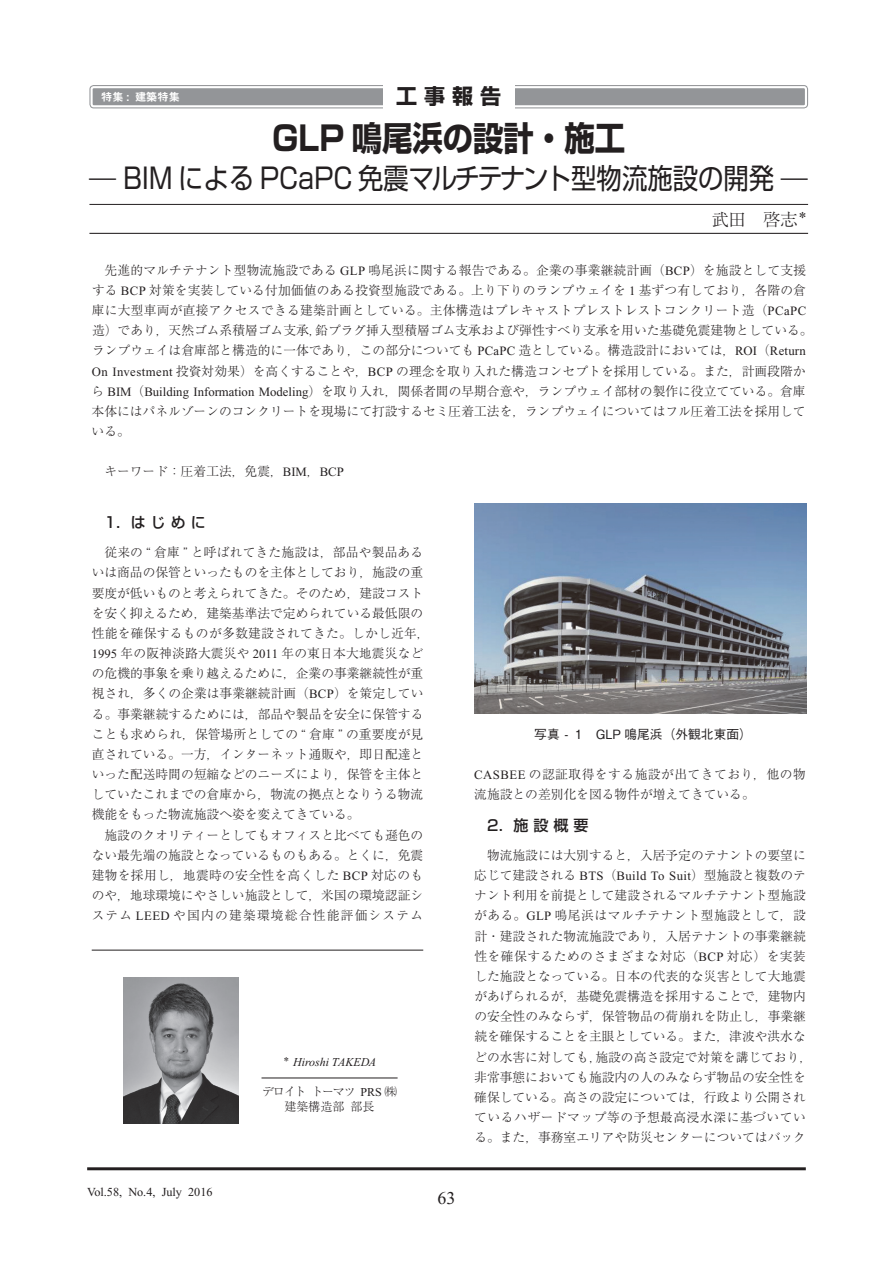
<style>
.page{position:relative;width:893px;height:1263px;background:#fff}
.page>*{position:absolute;margin:0;border:0;box-sizing:border-box;transform-origin:0 0}
.t1{font:700 33.75px "Shin Go Pro";color:#231f20;scale:.9 1}
.t2{font:28.5px "Shin Go Pro";color:#231f20;scale:.89 1}
.t3{font:700 21px "Shin Go Pro";color:#231f20}
.t4{font:18px "Times New Roman";color:#231f20}
.t5{font:300 17.25px "Ryumin Pr 6";color:#231f20}
.t6{font:500 15px "Shin Go Pro";letter-spacing:.335em;color:#231f20}
.t7{font:300 12.75px/20.1px "Ryumin Pr 6";color:#231f20}
.t8{font:500 12.75px "Gothic BBB Pro";color:#231f20}
.t9{font:12.15px "Times New Roman";color:#231f20}
.t10{font:300 12px/15px "Ryumin Pr 6";color:#231f20;text-align:center}
.t11{font:italic 12px "Times New Roman";color:#231f20}
.t12{font:11.25px "Midashi Go Pro MB31";color:#fff}
.s1{font-weight:300;font-stretch:expanded;font-size:30px}
.s2{font-family:"Times New Roman";font-weight:400}
</style>
<div class="page">
<hr style="left:87px;top:1167px;width:719px;height:3px;background:#231f20">
<svg style="left:89px;top:85px;width:719px;height:23px"></svg>
<div style="left:92px;top:87px;width:714px;height:19px;background:#939598;border-radius:2px"></div>
<div style="left:91px;top:86px;width:716px;height:21px;border:2px solid #fff;border-radius:2px"></div>
<div style="left:383px;top:84px;width:132px;height:25px;background:#fff"></div>
<hr style="left:89px;top:204px;width:719px;height:1px;background:#231f20">
<hr style="left:89px;top:233px;width:719px;height:1px;background:#231f20">
<hr style="left:261px;top:1078px;width:137px;height:1px;background:#231f20">
<hr style="left:92px;top:950px;width:331px;height:1px;background:#231f20">
<img style="left:123px;top:978px;width:115px;height:146px">
<img style="left:474px;top:503px;width:332px;height:210px">
<p class="t12" style="left:101px;top:88px;width:80px">特集 : 建築特集</p>
<h3 class="t3" style="left:396px;top:79px;width:106px">工 事 報 告</h3>
<h1 class="t1" style="left:272px;top:111px;width:394px">GLP 鳴尾浜の設計・施工</h1>
<h2 class="t2" style="left:89px;top:154px;width:809px"><span class="s1">—</span> BIM による PCaPC 免震マルチテナント型物流施設の開発 <span class="s1">—</span></h2>
<h3 class="t5" style="left:711px;top:206px;width:98px">武田 啓志<sup>＊</sup></h3>
<p class="t7" style="left:92px;top:259px;width:722px;text-indent:13px">先進的マルチテナント型物流施設である <span class="s2">GLP</span> 鳴尾浜に関する報告である。企業の事業継続計画（<span class="s2">BCP</span>）を施設として支援する <span class="s2">BCP</span> 対策を実装している付加価値のある投資型施設である。上り下りのランプウェイを <span class="s2">1</span> 基ずつ有しており，各階の倉庫に大型車両が直接アクセスできる建築計画としている。主体構造はプレキャストプレストレストコンクリート造（<span class="s2">PCaPC</span>造）であり，天然ゴム系積層ゴム支承，鉛プラグ挿入型積層ゴム支承および弾性すべり支承を用いた基礎免震建物としている。ランプウェイは倉庫部と構造的に一体であり，この部分についても <span class="s2">PCaPC</span> 造としている。構造設計においては，<span class="s2">ROI</span>（<span class="s2">Return On Investment</span> 投資対効果）を高くすることや，<span class="s2">BCP</span> の理念を取り入れた構造コンセプトを採用している。また，計画段階から <span class="s2">BIM</span>（<span class="s2">Building Information Modeling</span>）を取り入れ，関係者間の早期合意や，ランプウェイ部材の製作に役立てている。倉庫本体にはパネルゾーンのコンクリートを現場にて打設するセミ圧着工法を，ランプウェイについてはフル圧着工法を採用している。</p>
<p class="t7" style="left:104px;top:461px;width:241px">キーワード：圧着工法，免震，<span class="s2">BIM</span>，<span class="s2">BCP</span></p>
<p class="t6" style="left:104px;top:510px;width:103px">1．はじめに</p>
<p class="t7" style="left:92px;top:542px;width:339px;text-indent:13px">従来の “ 倉庫 ” と呼ばれてきた施設は，部品や製品あるいは商品の保管といったものを主体としており，施設の重要度が低いものと考えられてきた。そのため，建設コストを安く抑えるため，建築基準法で定められている最低限の性能を確保するものが多数建設されてきた。しかし近年，<br><span class="s2">1995</span> 年の阪神淡路大震災や <span class="s2">2011</span> 年の東日本大地震災などの危機的事象を乗り越えるために，企業の事業継続性が重視され，多くの企業は事業継続計画（<span class="s2">BCP</span>）を策定している。事業継続するためには，部品や製品を安全に保管することも求められ，保管場所としての “ 倉庫 ” の重要度が見直されている。一方，インターネット通販や，即日配達といった配送時間の短縮などのニーズにより，保管を主体としていたこれまでの倉庫から，物流の拠点となりうる物流機能をもった物流施設へ姿を変えてきている。</p>
<p class="t7" style="left:92px;top:824px;width:333px;text-align:justify;text-indent:13px">施設のクオリティーとしてもオフィスと比べても遜色のない最先端の施設となっているものもある。とくに，免震建物を採用し，地震時の安全性を高くした <span class="s2">BCP</span> 対応のものや，地球環境にやさしい施設として，米国の環境認証システム <span class="s2">LEED</span> や国内の建築環境総合性能評価システム</p>
<p class="t9" style="left:87px;top:1185px;width:127px">Vol.58, No.4, July 2016</p>
<p class="t11" style="left:283px;top:1055px;width:95px"><sup>＊</sup> Hiroshi TAKEDA</p>
<p class="t10" style="left:262px;top:1083px;width:136px">デロイトトーマツ <span class="s2">PRS</span> ㈱建築構造部部長</p>
<h3 class="t4" style="left:437px;top:1188px;width:19px">63</h3>
<p class="t8" style="left:534px;top:724px;width:219px">写真 - 1　GLP 鳴尾浜（外観北東面）</p>
<p class="t7" style="left:474px;top:763px;width:333px"><span class="s2">CASBEE</span> の認証取得をする施設が出てきており，他の物流施設との差別化を図る物件が増えてきている。</p>
<p class="t6" style="left:487px;top:813px;width:103px">2．施設概要</p>
<p class="t7" style="left:474px;top:844px;width:339px;text-align:center">物流施設には大別すると，入居予定のテナントの要望に<br>応じて建設される <span class="s2">BTS</span>（<span class="s2">Build To Suit</span>）型施設と複数のテナント利用を前提として建設されるマルチテナント型施設がある。<span class="s2">GLP</span> 鳴尾浜はマルチテナント型施設として，設計・建設された物流施設であり，入居テナントの事業継続性を確保するためのさまざまな対応（<span class="s2">BCP</span> 対応）を実装した施設となっている。日本の代表的な災害として大地震があげられるが，基礎免震構造を採用することで，建物内の安全性のみならず，保管物品の荷崩れを防止し，事業継続を確保することを主眼としている。また，津波や洪水などの水害に対しても，施設の高さ設定で対策を講じており，非常事態においても施設内の人のみならず物品の安全性を確保している。高さの設定については，行政より公開されているハザードマップ等の予想最高浸水深に基づいている。また，事務室エリアや防災センターについてはバック</p>
</div>
